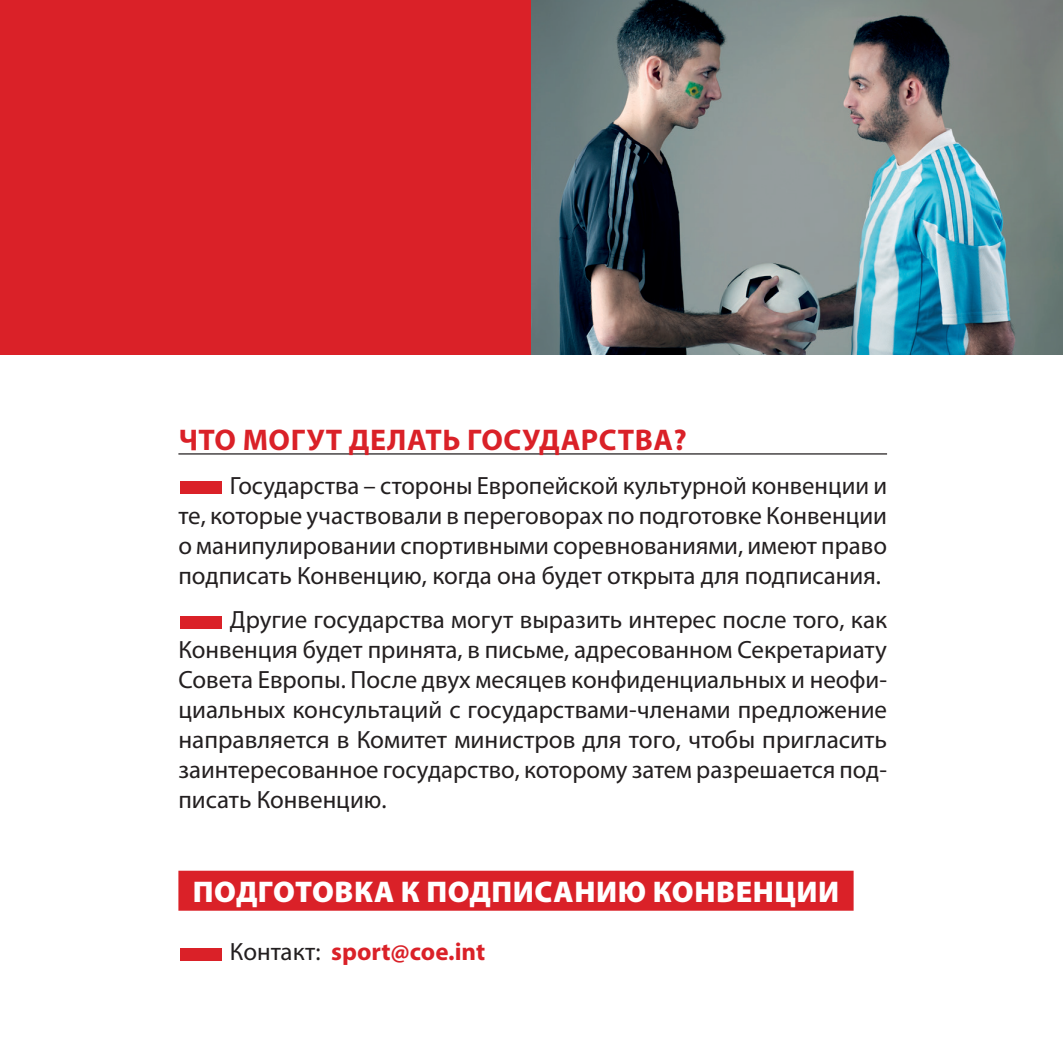
<style>
.page{position:relative;width:1063px;height:1063px;background:#fff}
.page>*{position:absolute;margin:0;border:0;box-sizing:border-box;transform-origin:0 0}
.t1{font:900 30px "Myriad Pro";letter-spacing:.02em;color:#fff}
.t2{font:700 30px "Myriad Pro";letter-spacing:.02em;color:#da2128}
.t3{font:25px/30px "Myriad Pro";color:#231f20;text-align:justify}
.t4{font:700 25px "Myriad Pro";color:#da2128}
.s1{color:#da2128}
.s2{font-weight:400;color:#231f20}
</style>
<div class="page">
<div style="left:0;top:0;width:565px;height:354px;background:#da2128"></div>
<hr style="left:178px;top:453px;width:709px;height:2px;background:#231f20">
<div style="left:178px;top:871px;width:676px;height:40px;background:#da2128"></div>
<img style="left:531px;top:0;width:532px;height:354px">
<p class="t2" style="left:179px;top:420px;width:510px">ЧТО МОГУТ ДЕЛАТЬ ГОСУДАРСТВА?</p>
<p class="t3" style="left:178px;top:470px;width:710px"><span class="s1">■</span>Государства – стороны Европейской культурной конвенции и те, которые участвовали в переговорах по подготовке Конвенции о манипулировании спортивными соревнованиями, имеют право подписать Конвенцию, когда она будет открыта для подписания.</p>
<p class="t3" style="left:178px;top:604px;width:710px"><span class="s1">■</span>Другие государства могут выразить интерес после того, как Конвенция будет принята, в письме, адресованном Секретариату Совета Европы. После двух месяцев конфиденциальных и неофи&shy;циальных консультаций с государствами-членами предложение направляется в Комитет министров для того, чтобы пригласить заинтересованное государство, которому затем разрешается под&shy;писать Конвенцию.</p>
<p class="t1" style="left:193px;top:872px;width:648px">ПОДГОТОВКА К ПОДПИСАНИЮ КОНВЕНЦИИ</p>
<p class="t4" style="left:178px;top:936px;width:308px">■<span class="s2">Контакт:</span> sport@coe.int</p>
</div>
